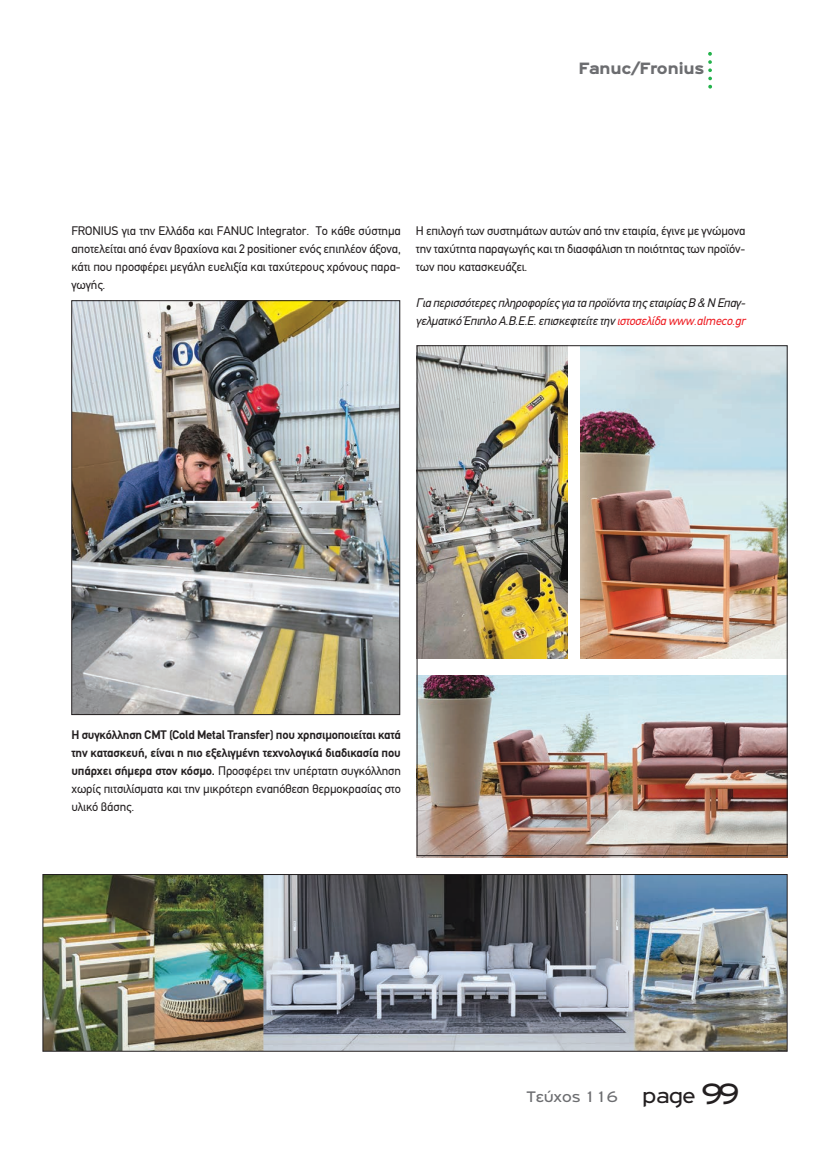
<style>
.page{position:relative;width:817px;height:1158px;background:#fff}
.page>*{position:absolute;margin:0;border:0;box-sizing:border-box;transform-origin:0 0}
.t1{font:22.5px "PF Highway Gothic Ext";color:#231f20}
.t2{font:900 17.5px "PF Highway Gothic Ext";color:#6c6d70}
.t3{font:16.25px "PF Highway Gothic Ext";color:#6c6d70}
.t4{font:12.5px/18px "PF Din Text";letter-spacing:-.01em;color:#231f20;text-align:justify}
.t5{font:700 12.5px/18px "PF Din Text";letter-spacing:-.01em;color:#231f20;text-align:justify}
.t6{font:italic 12.5px/18px "PF Din Text";letter-spacing:-.015em;color:#231f20}
.s1{color:#ee1d23}
.s2{font-weight:400}
.s3{font-size:31.25px}
</style>
<div class="page">
<svg style="left:708px;top:52px;width:3px;height:37px"></svg>
<img style="left:73px;top:302px;width:325px;height:411px">
<div style="left:71px;top:300px;width:329px;height:415px;border:1px solid #231f20"></div>
<img style="left:45px;top:876px;width:740px;height:173px">
<div style="left:43px;top:874px;width:744px;height:177px;border:1px solid #231f20"></div>
<img style="left:418px;top:347px;width:149px;height:311px">
<img style="left:416px;top:675px;width:371px;height:182px">
<img style="left:580px;top:347px;width:205px;height:311px">
<p class="t2" style="left:578px;top:58px;width:127px">Fanuc/Fronius</p>
<p class="t4" style="left:71px;top:222px;width:331px">FRONIUS για την Ελλάδα και FANUC Integrator. Το κάθε σύστημα αποτελείται από έναν βραχίονα και 2 positioner ενός επιπλέον άξονα, κάτι που προσφέρει μεγάλη ευελιξία και ταχύτερους χρόνους παρα&shy;γωγής.</p>
<p class="t4" style="left:415px;top:222px;width:331px">Η επιλογή των συστημάτων αυτών από την εταιρία, έγινε με γνώμονα την ταχύτητα παραγωγής και τη διασφάλιση τη ποιότητας των προϊόν&shy;των που κατασκευάζει.</p>
<p class="t6" style="left:415px;top:294px;width:331px">Για περισσότερες πληροφορίες για τα προϊόντα της εταιρίας B &amp; N Επαγ&shy;γελματικό Έπιπλο Α.Β.Ε.Ε. επισκεφτείτε την <span class="s1">ιστοσελίδα www.almeco.gr</span></p>
<p class="t5" style="left:71px;top:727px;width:331px">Η συγκόλληση CMT (Cold Metal Transfer) που χρησιμοποιείται κατά την κατασκευή, είναι η πιο εξελιγμένη τεχνολογικά διαδικασία που υπάρχει σήμερα στον κόσμο. <span class="s2">Προσφέρει την υπέρτατη συγκόλληση χωρίς πιτσιλίσματα και την μικρότερη εναπόθεση θερμοκρασίας στο υλικό βάσης.</span></p>
<p class="t3" style="left:526px;top:1087px;width:93px">Τεύχος 116</p>
<p class="t1" style="left:642px;top:1082px;width:98px">page <span class="s3">99</span></p>
</div>
